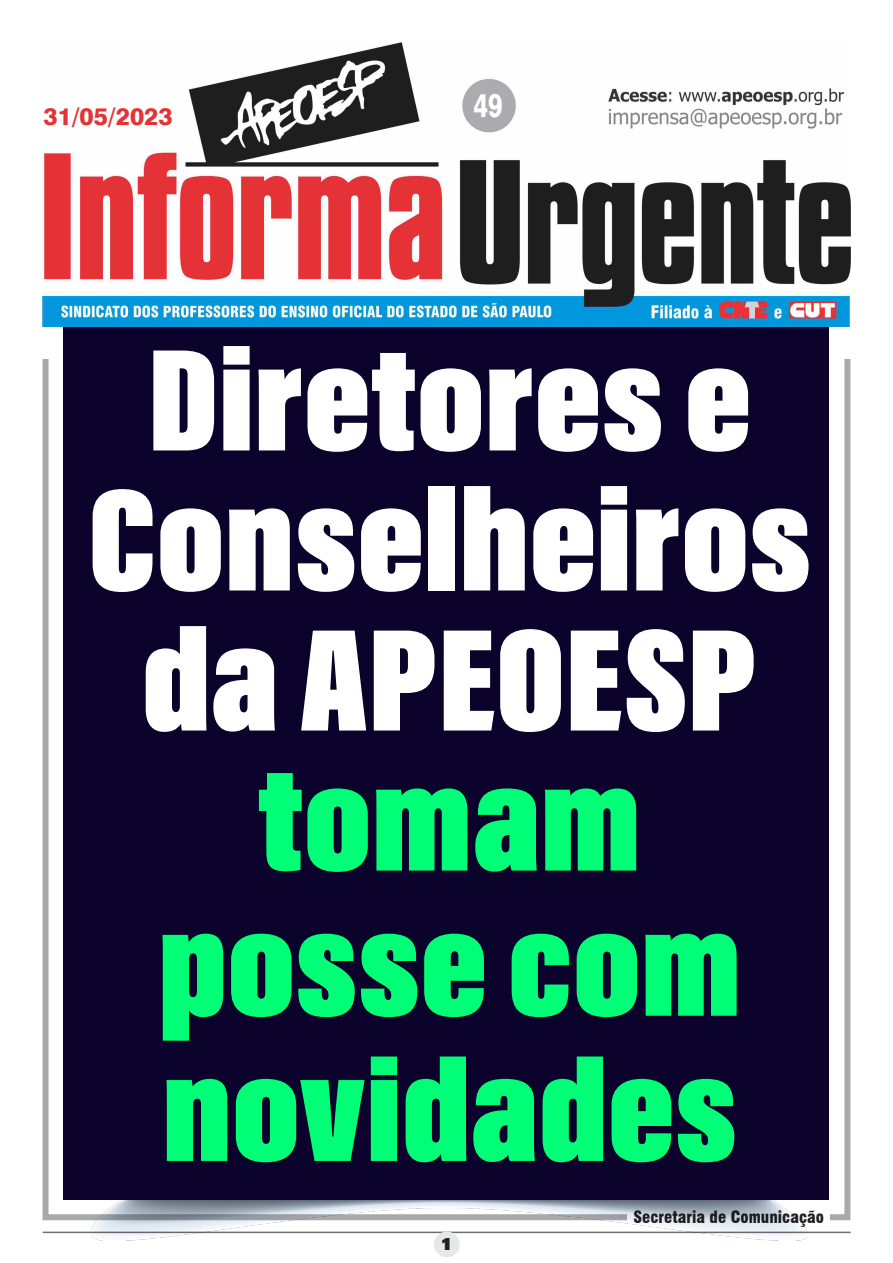
<style>
.page{position:relative;width:893px;height:1263px;background:#fff}
.page>*{position:absolute;margin:0;border:0;box-sizing:border-box;transform-origin:0 0}
.Corpo_do_texto{font:900 150px/139.9px "Acumin Pro Extra Cond";color:#fff;text-align:center;scale:1.1 1}
.Corpo_do_texto-2{font:900 150px "Acumin Pro Extra Cond";color:#00ff76;scale:1.1 1}
.t1{font:800 33px "Swiss 721 BT";color:#fff;scale:.75 1}
.Corpo_do_texto-3{font:800 24px "Swiss 721 BT";color:#e53236}
.t2{font:700 18px "U001 DOT Ultr";color:#231f20}
.t3{font:900 condensed 16.5px "Swiss 721 BT";color:#231f20}
.s1{color:#00ff76}
</style>
<div class="page">
<hr style="left:43px;top:1231px;width:808px;height:2px;background:#6c6d70">
<div style="left:434px;top:1231px;width:26px;height:26px;background:#e6e7e9;border-radius:50%"></div>
<img style="left:91px;top:1199px;width:717px;height:41px">
<div style="left:64px;top:323px;width:765px;height:876px;background:#0b032b"></div>
<img style="left:43px;top:43px;width:807px;height:284px">
<p class="Corpo_do_texto-3" style="left:43px;top:101px;width:131px">31/05/2023</p>
<p class="t1" style="left:473px;top:85px;width:40px">49</p>
<p class="Corpo_do_texto" style="left:88px;top:329px;width:659px">Diretores e<br>Conselheiros da APEOESP <span class="s1">tomam</span></p>
<p class="Corpo_do_texto-2" style="left:158px;top:874px;width:531px">posse com</p>
<p class="Corpo_do_texto-2" style="left:162px;top:1019px;width:524px">novidades</p>
<p class="t2" style="left:441px;top:1233px;width:13px">1</p>
<p class="t3" style="left:633px;top:1207px;width:192px">Secretaria de Comunicação</p>
</div>
